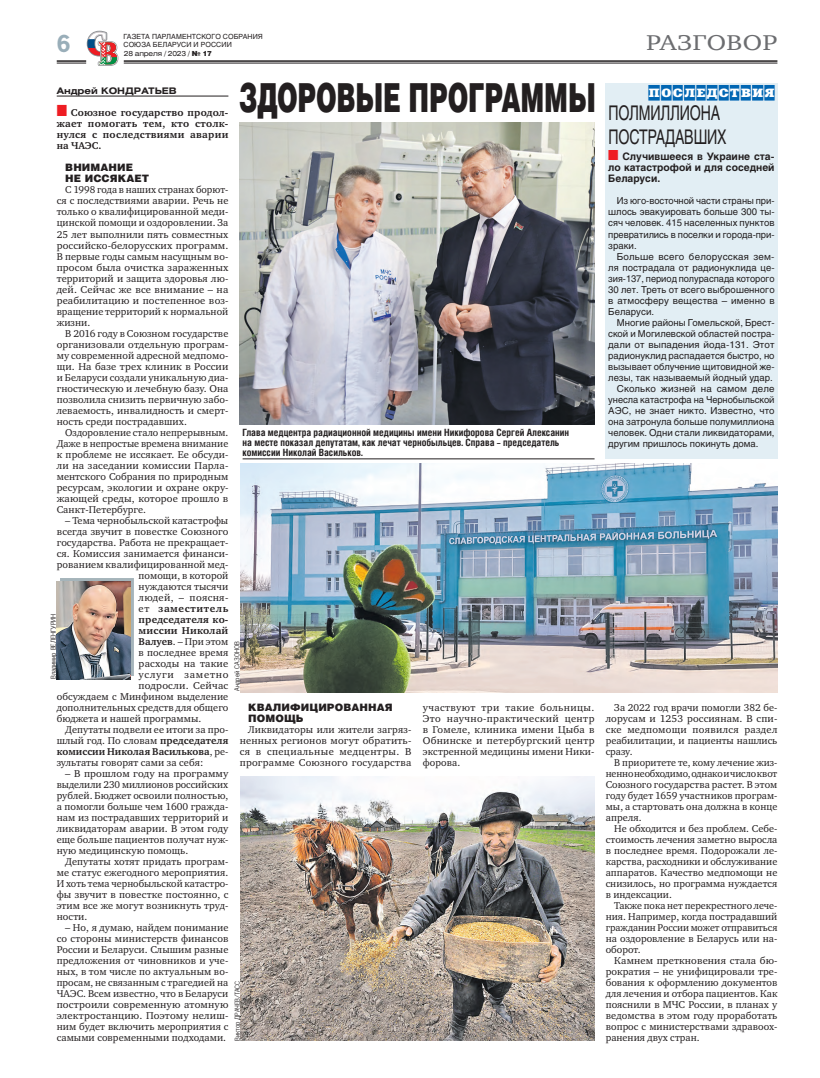
<style>
.page{position:relative;width:820px;height:1078px;background:#fff}
.page>*{position:absolute;margin:0;border:0;box-sizing:border-box;transform-origin:0 0}
.Zag-osn{font:900 40px "Helios";letter-spacing:-.01em;color:#231f20;scale:.62 1}
.t1{font:700 24px "Paper Gothic";color:#99aeb9}
.t2{font:22px "Charter ITC";letter-spacing:.01em;color:#6c6d70;scale:1.2 1}
.Zag2{font:20px/24px "Helios";letter-spacing:-.01em;color:#231f20;scale:.7 1}
.Rubrika{font:12px "Xenia Cameo C";letter-spacing:.075em;color:#0166b3;scale:1.2 1}
.text-osn{font:10.2px/11px "Charter ITC";letter-spacing:.005em;color:#231f20;text-align:justify}
.text-osn-2{font:10.2px/11px "Charter ITC";letter-spacing:.005em;color:#231f20;text-align:justify;scale:1.04 1}
.text-osn-3{font:700 10.2px/11px "Charter ITC";letter-spacing:.025em;color:#231f20;text-align:justify}
.t3{font:700 10.2px/11px "Helios";color:#231f20;text-align:justify}
.Podzag{font:900 10.2px/11px "Helios";letter-spacing:.01em;color:#231f20}
.text-osn-4{font:10.2px "Charter ITC";letter-spacing:.025em;color:#231f20;scale:1.04 1}
.text-osn-5{font:700 10.2px "Charter ITC";letter-spacing:.05em;color:#231f20;scale:1.04 1}
.text-osn-6{font:700 10.2px "Charter ITC";letter-spacing:.025em;color:#231f20;scale:1.04 1}
.text-osn-7{font:10.2px "Charter ITC";letter-spacing:.065em;color:#231f20;scale:1.04 1}
.Fotopodpis{font:700 10px/10px "Helios Cond";color:#231f20}
.text2{font:9.5px/11px "Helios";color:#231f20;text-align:justify}
.Avtor{font:700 9px "Helios Ext";color:#231f20}
.t4{font:7px/8px "Helios";letter-spacing:.01em;color:#231f20}
.Fotokor{font:7px "Paper Gothic";color:#231f20}
.t5{font:7px "Helios Ext";letter-spacing:-.03em;color:#231f20}
.s1{color:#ee1d23}
.s2{font-weight:400}
.s3{font-weight:700}
.s4{font-family:"Helios";font-weight:900}
</style>
<div class="page">
<hr style="left:124px;top:60px;width:653px;height:2px;background:#231f20">
<hr style="left:124px;top:63px;width:653px;height:1px;background:#231f20">
<svg style="left:57px;top:30px;width:62px;height:36px"></svg>
<hr style="left:57px;top:96px;width:171px;height:1px;background:#231f20">
<div style="left:605px;top:83px;width:172px;height:376px;background:#e2eef4"></div>
<div style="left:648px;top:85px;width:126px;height:15px;background:#fff"></div>
<img style="left:240px;top:463px;width:537px;height:229px">
<img style="left:241px;top:776px;width:353px;height:264px">
<img style="left:239px;top:122px;width:355px;height:302px">
<hr style="left:242px;top:458px;width:352px;height:1px;background:#231f20">
<div style="left:60px;top:578px;width:73px;height:98px;background:#4c6976;opacity:.5"></div>
<img style="left:57px;top:581px;width:73px;height:98px">
<p class="t4" style="left:123px;top:33px;width:141px">ГАЗЕТА ПАРЛАМЕНТСКОГО СОБРАНИЯ<br>СОЮЗА БЕЛАРУСИ И РОССИИ</p>
<p class="t2" style="left:645px;top:29px;width:111px">РАЗГОВОР</p>
<p class="Avtor" style="left:57px;top:86px;width:121px">Андрей КОНДРАТЬЕВ</p>
<p class="text-osn-3" style="left:57px;top:107px;width:173px"><span class="s1">■</span> Союзное государство продол&shy;жает помогать тем, кто столк&shy;нулся с последствиями аварии на ЧАЭС.</p>
<p class="Podzag" style="left:65px;top:162px;width:85px">ВНИМАНИЕ<br>НЕ ИССЯКАЕТ</p>
<p class="text-osn" style="left:57px;top:184px;width:173px;text-indent:9px">С 1998 года в наших странах борют&shy;ся с последствиями аварии. Речь не только о квалифицированной меди&shy;цинской помощи и оздоровлении. За 25 лет выполнили пять совместных российско-белорусских программ.<br>В первые годы самым насущным во&shy;просом была очистка зараженных территорий и защита здоровья лю&shy;дей. Сейчас же все внимание – на реабилитацию и постепенное воз&shy;вращение территорий к нормальной жизни.</p>
<p class="text-osn" style="left:57px;top:327px;width:173px;text-indent:9px">В 2016 году в Союзном государстве организовали отдельную програм&shy;му современной адресной медпомо&shy;щи. На базе трех клиник в России и Беларуси создали уникальную диа&shy;гностическую и лечебную базу. Она позволила снизить первичную забо&shy;леваемость, инвалидность и смерт&shy;ность среди пострадавших.</p>
<p class="text-osn" style="left:57px;top:426px;width:173px;text-indent:9px">Оздоровление стало непрерывным.<br>Даже в непростые времена внимание к проблеме не иссякает. Ее обсуди&shy;ли на заседании комиссии Парла&shy;ментского Собрания по природным ресурсам, экологии и охране окру&shy;жающей среды, которое прошло в Санкт-Петербурге.</p>
<p class="text-osn" style="left:65px;top:514px;width:164px">– Тема чернобыльской катастрофы</p>
<p class="text-osn" style="left:57px;top:525px;width:173px">всегда звучит в повестке Союзного</p>
<p class="text-osn" style="left:57px;top:536px;width:173px">государства. Работа не прекращает-</p>
<p class="text-osn" style="left:57px;top:547px;width:173px">ся. Комиссия занимается финанси-</p>
<p class="text-osn" style="left:57px;top:558px;width:173px">рованием квалифицированной мед-</p>
<p class="text-osn" style="left:138px;top:569px;width:91px">помощи, в которой</p>
<p class="text-osn" style="left:138px;top:580px;width:91px">нуждаются тысячи</p>
<p class="text-osn-4" style="left:138px;top:590px;width:88px">людей, – поясня-</p>
<p class="text-osn-5" style="left:138px;top:602px;width:88px"><span class="s2">ет</span> заместитель</p>
<p class="text-osn-3" style="left:138px;top:613px;width:91px">председателя ко-</p>
<p class="text-osn-6" style="left:138px;top:624px;width:88px">миссии Николай</p>
<p class="text-osn" style="left:138px;top:635px;width:91px"><span class="s3">Валуев</span>. – При этом</p>
<p class="text-osn" style="left:138px;top:646px;width:91px">в последнее время</p>
<p class="text-osn-2" style="left:138px;top:657px;width:88px">расходы на такие</p>
<p class="text-osn-7" style="left:138px;top:667px;width:88px">услуги заметно</p>
<p class="text-osn-2" style="left:138px;top:679px;width:88px">подросли. Сейчас</p>
<p class="text-osn" style="left:57px;top:690px;width:173px">обсуждаем с Минфином выделение</p>
<p class="text-osn" style="left:57px;top:701px;width:173px">дополнительных средств для общего</p>
<p class="text-osn" style="left:57px;top:712px;width:146px">бюджета и нашей программы.</p>
<p class="text-osn" style="left:57px;top:723px;width:173px;text-indent:8px">Депутаты подвели ее итоги за про&shy;шлый год. По словам <span class="s3">председателя комиссии Николая Василькова</span>, ре&shy;зультаты говорят сами за себя:</p>
<p class="text-osn-2" style="left:57px;top:767px;width:166px;text-indent:9px">– В прошлом году на программу выделили 230 миллионов российских рублей. Бюджет освоили полностью, а помогли больше чем 1600 гражда&shy;нам из пострадавших территорий и ликвидаторам аварии. В этом году еще больше пациентов получат нуж&shy;ную медицинскую помощь.</p>
<p class="text-osn" style="left:57px;top:855px;width:173px;text-indent:8px">Депутаты хотят придать програм&shy;ме статус ежегодного мероприятия.<br>И хоть тема чернобыльской катастро&shy;фы звучит в повестке постоянно, с этим все же могут возникнуть труд&shy;ности.</p>
<p class="text-osn" style="left:57px;top:921px;width:173px;text-indent:8px">– Но, я думаю, найдем понимание со стороны министерств финансов России и Беларуси. Слышим разные предложения от чиновников и уче&shy;ных, в том числе по актуальным во&shy;просам, не связанным с трагедией на ЧАЭС. Всем известно, что в Беларуси построили современную атомную электростанцию. Поэтому нелиш&shy;ним будет включить мероприятия с самыми современными подходами.</p>
<h2 class="t1" style="left:57px;top:30px;width:15px">6</h2>
<p class="t5" style="left:124px;top:49px;width:90px">28 апреля / 2023 / <span class="s4">№ 17</span></p>
<p class="Zag-osn" style="left:239px;top:71px;width:576px">ЗДОРОВЫЕ ПРОГРАММЫ</p>
<p class="Rubrika" style="left:648px;top:85px;width:107px">ПОСЛЕДСТВИЯ</p>
<p class="Zag2" style="left:608px;top:100px;width:170px">ПОЛМИЛЛИОНА<br>ПОСТРАДАВШИХ</p>
<p class="t3" style="left:608px;top:151px;width:168px"><span class="s1">■</span> Случившееся в Украине ста&shy;ло катастрофой и для соседней Беларуси.</p>
<p class="text2" style="left:608px;top:195px;width:168px;text-indent:9px">Из юго-восточной части страны при&shy;шлось эвакуировать больше 300 ты&shy;сяч человек. 415 населенных пунктов превратились в поселки и города-при&shy;зраки.</p>
<p class="text2" style="left:608px;top:250px;width:168px;text-indent:9px">Больше всего белорусская зем&shy;ля пострадала от радионуклида це&shy;зия-137, период полураспада которого 30 лет. Треть от всего выброшенного в атмосферу вещества – именно в Беларуси.</p>
<p class="text2" style="left:608px;top:316px;width:168px;text-indent:9px">Многие районы Гомельской, Брест&shy;ской и Могилевской областей постра&shy;дали от выпадения йода-131. Этот радионуклид распадается быстро, но вызывает облучение щитовидной же&shy;лезы, так называемый йодный удар.</p>
<p class="text2" style="left:608px;top:382px;width:168px;text-indent:9px">Сколько жизней на самом деле унесла катастрофа на Чернобыльской АЭС, не знает никто. Известно, что она затронула больше полумиллиона человек. Одни стали ликвидаторами, другим пришлось покинуть дома.</p>
<p class="Fotopodpis" style="left:242px;top:427px;width:328px">Глава медцентра радиационной медицины имени Никифорова Сергей Алексанин на месте показал депутатам, как лечат чернобыльцев. Справа – председатель комиссии Николай Васильков.</p>
<p class="Fotokor" style="left:49px;top:679px;width:67px;rotate:-90deg">Владимир ВЕЛЕНГУРИН</p>
<p class="Fotokor" style="left:233px;top:690px;width:51px;rotate:-90deg">Андрей САЗОНОВ</p>
<p class="text-osn" style="left:422px;top:701px;width:173px">участвуют три такие больницы.<br>Это научно-практический центр в Гомеле, клиника имени Цыба в Обнинске и петербургский центр экстренной медицины имени Ники&shy;форова.</p>
<p class="text-osn" style="left:605px;top:701px;width:173px;text-indent:9px">За 2022 год врачи помогли 382 бе&shy;лорусам и 1253 россиянам. В спи&shy;ске медпомощи появился раздел реабилитации, и пациенты нашлись сразу.</p>
<p class="Podzag" style="left:248px;top:701px;width:146px">КВАЛИФИЦИРОВАННАЯ<br>ПОМОЩЬ</p>
<p class="text-osn" style="left:240px;top:723px;width:173px;text-indent:9px">Ликвидаторы или жители загряз&shy;ненных регионов могут обратить&shy;ся в специальные медцентры. В программе Союзного государства</p>
<p class="text-osn" style="left:605px;top:756px;width:173px;text-indent:9px">В приоритете те, кому лечение жиз&shy;ненно необходимо, однако и число квот Союзного государства растет. В этом году будет 1659 участников програм&shy;мы, а стартовать она должна в конце апреля.</p>
<p class="text-osn" style="left:605px;top:822px;width:173px;text-indent:9px">Не обходится и без проблем. Себе&shy;стоимость лечения заметно выросла в последнее время. Подорожали ле&shy;карства, расходники и обслуживание аппаратов. Качество медпомощи не снизилось, но программа нуждается в индексации.</p>
<p class="text-osn" style="left:605px;top:899px;width:173px;text-indent:9px">Также пока нет перекрестного лече&shy;ния. Например, когда пострадавший гражданин России может отправиться на оздоровление в Беларусь или на&shy;оборот.</p>
<p class="text-osn" style="left:605px;top:954px;width:173px;text-indent:9px">Камнем преткновения стала бю&shy;рократия – не унифицировали тре&shy;бования к оформлению документов для лечения и отбора пациентов. Как пояснили в МЧС России, в планах у ведомства в этом году проработать вопрос с министерствами здравоох&shy;ранения двух стран.</p>
<p class="Fotokor" style="left:233px;top:1040px;width:62px;rotate:-90deg">Виктор ДРАЧЕВ/ТАСС</p>
</div>
